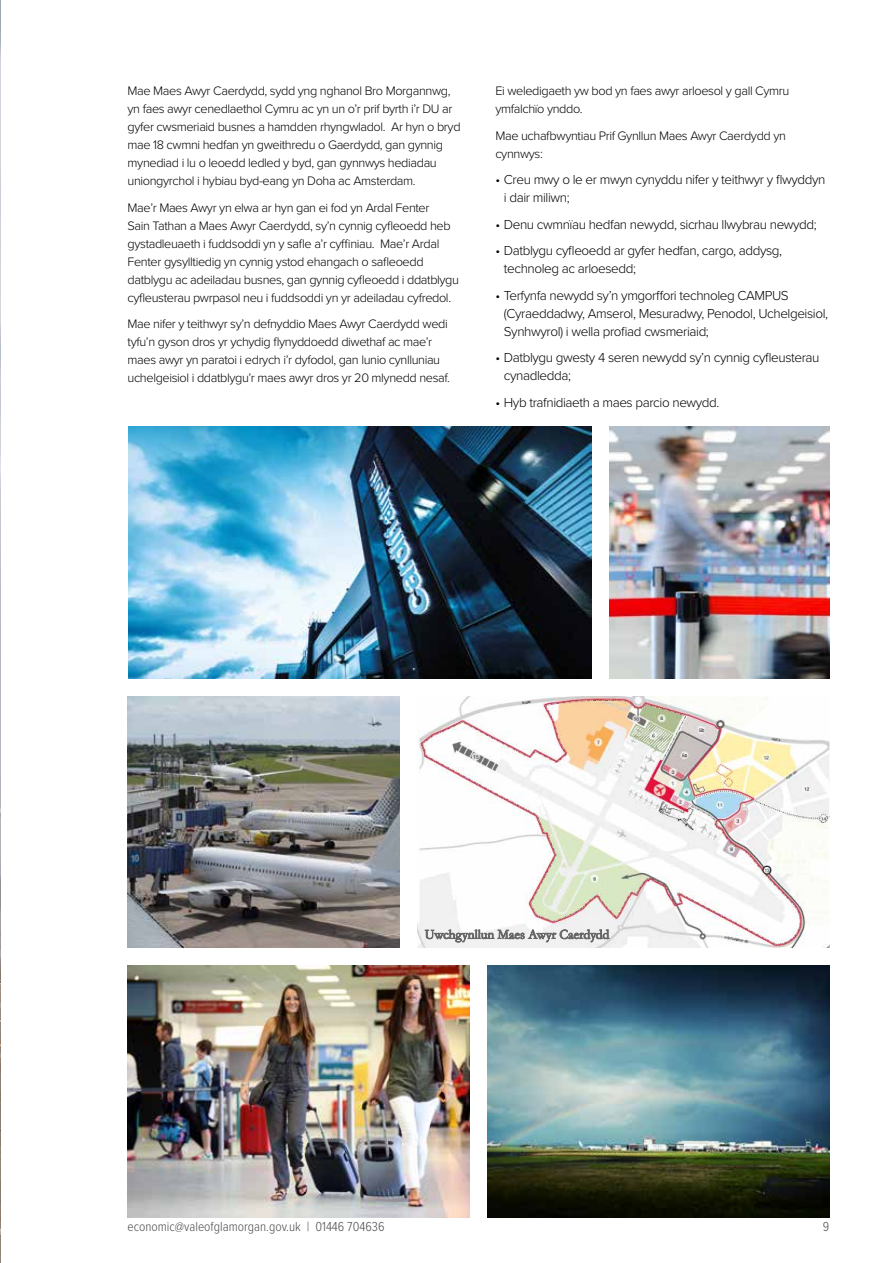
<style>
.page{position:relative;width:893px;height:1263px;background:#fff}
.page>*{position:absolute;margin:0;border:0;box-sizing:border-box;transform-origin:0 0}
.t1{font:300 13.5px/18px "Proxima Nova";letter-spacing:-.03em;color:#000}
.t2{font:300 13.5px "Proxima Nova Cond";color:#4d4d4f}
.t3{font:300 12.75px/18px "Proxima Nova";letter-spacing:-.03em;color:#000}
</style>
<div class="page">
<img style="left:128px;top:965px;width:341px;height:252px">
<img style="left:128px;top:696px;width:271px;height:252px">
<img style="left:0;top:0;width:1px;height:1263px">
<img style="left:128px;top:427px;width:464px;height:251px">
<img style="left:610px;top:427px;width:219px;height:251px">
<img style="left:417px;top:696px;width:412px;height:252px">
<img style="left:487px;top:965px;width:342px;height:252px">
<svg style="left:425px;top:919px;width:184px;height:24px"></svg>
<p class="t3" style="left:128px;top:81px;width:335px">Mae Maes Awyr Caerdydd, sydd yng nghanol Bro Morgannwg, yn faes awyr cenedlaethol Cymru ac yn un o’r prif byrth i’r DU ar gyfer cwsmeriaid busnes a hamdden rhyngwladol. Ar hyn o bryd mae 18 cwmni hedfan yn gweithredu o Gaerdydd, gan gynnig mynediad i lu o leoedd ledled y byd, gan gynnwys hediadau uniongyrchol i hybiau byd-eang yn Doha ac Amsterdam.</p>
<p class="t3" style="left:128px;top:198px;width:333px">Mae’r Maes Awyr yn elwa ar hyn gan ei fod yn Ardal Fenter<br>Sain Tathan a Maes Awyr Caerdydd, sy’n cynnig cyfleoedd heb gystadleuaeth i fuddsoddi yn y safle a’r cyffiniau. Mae’r Ardal Fenter gysylltiedig yn cynnig ystod ehangach o safleoedd datblygu ac adeiladau busnes, gan gynnig cyfleoedd i ddatblygu cyfleusterau pwrpasol neu i fuddsoddi yn yr adeiladau cyfredol.</p>
<p class="t3" style="left:128px;top:314px;width:324px">Mae nifer y teithwyr sy’n defnyddio Maes Awyr Caerdydd wedi tyfu’n gyson dros yr ychydig flynyddoedd diwethaf ac mae’r maes awyr yn paratoi i edrych i’r dyfodol, gan lunio cynlluniau uchelgeisiol i ddatblygu’r maes awyr dros yr 20 mlynedd nesaf.</p>
<p class="t3" style="left:495px;top:81px;width:296px">Ei weledigaeth yw bod yn faes awyr arloesol y gall Cymru ymfalchïo ynddo.</p>
<p class="t3" style="left:495px;top:126px;width:292px">Mae uchafbwyntiau Prif Gynllun Maes Awyr Caerdydd yn cynnwys:</p>
<p class="t1" style="left:504px;top:170px;width:323px;text-indent:-9px">• Creu mwy o le er mwyn cynyddu nifer y teithwyr y flwyddyn i dair miliwn;</p>
<p class="t1" style="left:495px;top:214px;width:323px">• Denu cwmnïau hedfan newydd, sicrhau llwybrau newydd;</p>
<p class="t1" style="left:504px;top:241px;width:280px;text-indent:-9px">• Datblygu cyfleoedd ar gyfer hedfan, cargo, addysg, technoleg ac arloesedd;</p>
<p class="t1" style="left:504px;top:285px;width:326px;text-indent:-9px">• Terfynfa newydd sy’n ymgorffori technoleg CAMPUS (Cyraeddadwy, Amserol, Mesuradwy, Penodol, Uchelgeisiol,<br>Synhwyrol) i wella profiad cwsmeriaid;</p>
<p class="t1" style="left:504px;top:348px;width:317px;text-indent:-9px">• Datblygu gwesty 4 seren newydd sy’n cynnig cyfleusterau cynadledda;</p>
<p class="t1" style="left:495px;top:392px;width:226px">• Hyb trafnidiaeth a maes parcio newydd.</p>
<p class="t2" style="left:128px;top:1217px;width:258px">economic@valeofglamorgan.gov.uk | 01446 704636</p>
<p class="t2" style="left:823px;top:1217px;width:8px">9</p>
</div>
